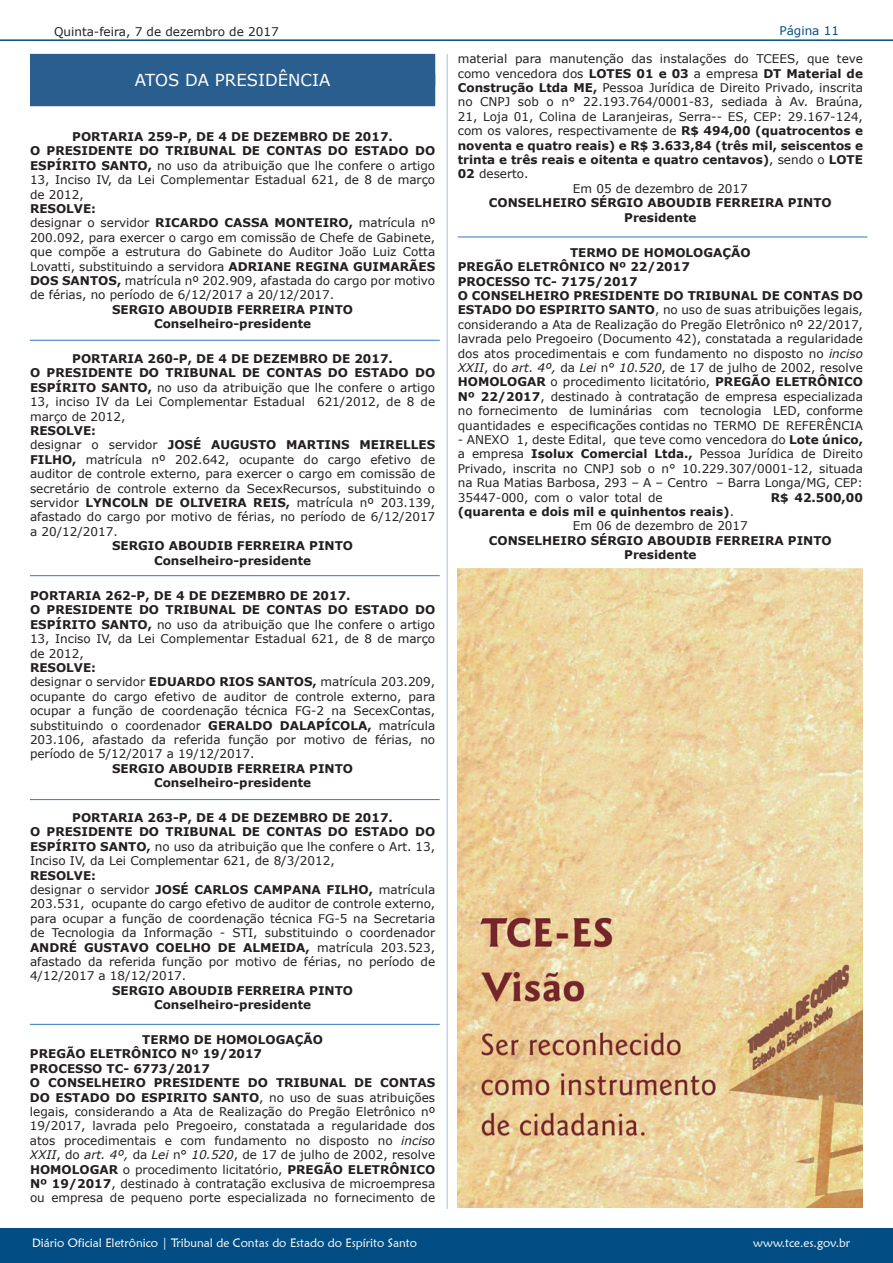
<style>
.page{position:relative;width:893px;height:1263px;background:#fff}
.page>*{position:absolute;margin:0;border:0;box-sizing:border-box;transform-origin:0 0}
.t1{font:16.5px "Verdana";color:#fff}
.t2{font:12px/14.4px "Verdana";color:#231f20}
.t3{font:700 12px/14.4px "Verdana";color:#231f20;text-align:center}
.t4{font:12px "Maiandra GD";color:#fff}
.t5{font:12px "Verdana";color:#024e84}
.s1{color:#2a5e8e}
.s2{font-weight:700}
.s3{font-weight:400}
.s4{font-style:italic}
</style>
<div class="page">
<div style="left:0;top:1229px;width:893px;height:34px;background:#024e84"></div>
<hr style="left:0;top:39px;width:893px;height:2px;background:#024e84">
<hr style="left:446px;top:54px;width:2px;height:1155px;background:#c3d2e8">
<div style="left:30px;top:54px;width:405px;height:32px;background:#2a5e8e"></div>
<div style="left:30px;top:74px;width:405px;height:32px;background:#2a5e8e"></div>
<hr style="left:30px;top:340px;width:410px;height:1px;background:#4786c4">
<hr style="left:30px;top:575px;width:410px;height:1px;background:#4786c4">
<hr style="left:30px;top:799px;width:410px;height:1px;background:#4786c4">
<hr style="left:30px;top:1024px;width:410px;height:1px;background:#4786c4">
<hr style="left:458px;top:236px;width:409px;height:2px;background:#4786c4">
<img style="left:458px;top:568px;width:405px;height:640px">
<p class="t2" style="left:54px;top:24px;width:226px">Quinta-feira, 7 de dezembro de 2017</p>
<h1 class="t1" style="left:127px;top:69px;width:212px"><span class="s1">[</span>ATOS DA PRESIDÊNCIA<span class="s1">]</span></h1>
<p class="t2" style="left:30px;top:129px;width:407px;text-indent:42px"><span class="s2">PORTARIA 259-P, DE 4 DE DEZEMBRO DE 2017.<br>O PRESIDENTE DO TRIBUNAL DE CONTAS DO ESTADO DO ESPÍRITO SANTO,</span> no uso da atribuição que lhe confere o artigo 13, Inciso IV, da Lei Complementar Estadual 621, de 8 de março de 2012,</p>
<p class="t2" style="left:30px;top:201px;width:407px"><span class="s2">RESOLVE:<br></span>designar o servidor <span class="s2">RICARDO CASSA MONTEIRO,</span> matrícula nº 200.092, para exercer o cargo em comissão de Chefe de Gabinete, que compõe a estrutura do Gabinete do Auditor João Luiz Cotta Lovatti, substituindo a servidora <span class="s2">ADRIANE REGINA GUIMARÃES DOS SANTOS,</span> matrícula nº 202.909, afastada do cargo por motivo de férias, no período de 6/12/2017 a 20/12/2017.</p>
<p class="t3" style="left:112px;top:302px;width:243px">SERGIO ABOUDIB FERREIRA PINTO<br>Conselheiro-presidente</p>
<p class="t2" style="left:30px;top:351px;width:407px;text-indent:42px"><span class="s2">PORTARIA 260-P, DE 4 DE DEZEMBRO DE 2017.<br>O PRESIDENTE DO TRIBUNAL DE CONTAS DO ESTADO DO ESPÍRITO SANTO,</span> no uso da atribuição que lhe confere o artigo 13, inciso IV da Lei Complementar Estadual 621/2012, de 8 de março de 2012,</p>
<p class="t2" style="left:30px;top:423px;width:407px"><span class="s2">RESOLVE:<br></span>designar o servidor <span class="s2">JOSÉ AUGUSTO MARTINS MEIRELLES FILHO,</span> matrícula nº 202.642, ocupante do cargo efetivo de auditor de controle externo, para exercer o cargo em comissão de secretário de controle externo da SecexRecursos, substituindo o servidor <span class="s2">LYNCOLN DE OLIVEIRA REIS,</span> matrícula nº 203.139, afastado do cargo por motivo de férias, no período de 6/12/2017 a 20/12/2017.</p>
<p class="t3" style="left:112px;top:538px;width:243px">SERGIO ABOUDIB FERREIRA PINTO<br>Conselheiro-presidente</p>
<p class="t2" style="left:30px;top:588px;width:407px"><span class="s2">PORTARIA 262-P, DE 4 DE DEZEMBRO DE 2017.<br>O PRESIDENTE DO TRIBUNAL DE CONTAS DO ESTADO DO ESPÍRITO SANTO,</span> no uso da atribuição que lhe confere o artigo 13, Inciso IV, da Lei Complementar Estadual 621, de 8 de março de 2012,</p>
<p class="t2" style="left:30px;top:660px;width:407px"><span class="s2">RESOLVE:<br></span>designar o servidor <span class="s2">EDUARDO RIOS SANTOS,</span> matrícula 203.209, ocupante do cargo efetivo de auditor de controle externo, para ocupar a função de coordenação técnica FG-2 na SecexContas, substituindo o coordenador <span class="s2">GERALDO DALAPÍCOLA,</span> matrícula 203.106, afastado da referida função por motivo de férias, no período de 5/12/2017 a 19/12/2017.</p>
<p class="t3" style="left:112px;top:761px;width:243px">SERGIO ABOUDIB FERREIRA PINTO<br>Conselheiro-presidente</p>
<p class="t3" style="left:30px;top:810px;width:407px;text-align:left;text-indent:42px">PORTARIA 263-P, DE 4 DE DEZEMBRO DE 2017.<br>O PRESIDENTE DO TRIBUNAL DE CONTAS DO ESTADO DO ESPÍRITO SANTO, <span class="s3">no uso da atribuição que lhe confere o Art. 13, Inciso IV, da Lei Complementar 621, de 8/3/2012,</span></p>
<p class="t2" style="left:30px;top:868px;width:407px"><span class="s2">RESOLVE:<br></span>designar o servidor <span class="s2">JOSÉ CARLOS CAMPANA FILHO,</span> matrícula 203.531, ocupante do cargo efetivo de auditor de controle externo, para ocupar a função de coordenação técnica FG-5 na Secretaria de Tecnologia da Informação - STI, substituindo o coordenador <span class="s2">ANDRÉ GUSTAVO COELHO DE ALMEIDA,</span> matrícula 203.523, afastado da referida função por motivo de férias, no período de 4/12/2017 a 18/12/2017.</p>
<p class="t3" style="left:112px;top:983px;width:243px">SERGIO ABOUDIB FERREIRA PINTO<br>Conselheiro-presidente</p>
<p class="t2" style="left:30px;top:1032px;width:407px;text-indent:112px"><span class="s2">TERMO DE HOMOLOGAÇÃO<br>PREGÃO ELETRÔNICO Nº 19/2017<br>PROCESSO TC- 6773/2017<br>O CONSELHEIRO PRESIDENTE DO TRIBUNAL DE CONTAS DO ESTADO DO ESPIRITO SANTO</span>, no uso de suas atribuições legais, considerando a Ata de Realização do Pregão Eletrônico nº 19/2017, lavrada pelo Pregoeiro, constatada a regularidade dos atos procedimentais e com fundamento no disposto no <span class="s4">inciso XXII</span>, do <span class="s4">art. 4º,</span> da <span class="s4">Lei</span> n° <span class="s4">10.520</span>, de 17 de julho de 2002, resolve <span class="s2">HOMOLOGAR</span> o procedimento licitatório, <span class="s2">PREGÃO ELETRÔNICO Nº 19/2017</span>, destinado à contratação exclusiva de microempresa ou empresa de pequeno porte especializada no fornecimento de</p>
<p class="t5" style="left:779px;top:22px;width:61px">Página 11</p>
<p class="t2" style="left:458px;top:51px;width:407px">material para manutenção das instalações do TCEES, que teve</p>
<p class="t2" style="left:458px;top:66px;width:407px">como vencedora dos <span class="s2">LOTES 01 e 03</span> a empresa <span class="s2">DT Material de</span></p>
<p class="t2" style="left:458px;top:80px;width:407px"><span class="s2">Construção Ltda ME,</span> Pessoa Jurídica de Direito Privado, inscrita</p>
<p class="t2" style="left:458px;top:95px;width:407px">no CNPJ sob o n° 22.193.764/0001-83, sediada à Av. Braúna,</p>
<p class="t2" style="left:458px;top:109px;width:407px">21, Loja 01, Colina de Laranjeiras, Serra-- ES, CEP: 29.167-124,</p>
<p class="t2" style="left:458px;top:123px;width:407px">com os valores, respectivamente de <span class="s2">R$ 494,00 (quatrocentos e</span></p>
<p class="t3" style="left:458px;top:138px;width:407px">noventa e quatro reais) e R$ 3.633,84 (três mil, seiscentos e</p>
<p class="t3" style="left:458px;top:152px;width:407px">trinta e três reais e oitenta e quatro centavos)<span class="s3">, sendo o</span> LOTE</p>
<p class="t2" style="left:458px;top:167px;width:72px"><span class="s2">02</span> deserto.</p>
<p class="t2" style="left:573px;top:181px;width:176px">Em 05 de dezembro de 2017</p>
<p class="t3" style="left:489px;top:195px;width:344px">CONSELHEIRO SÉRGIO ABOUDIB FERREIRA PINTO<br>Presidente</p>
<p class="t2" style="left:458px;top:245px;width:407px;text-indent:112px"><span class="s2">TERMO DE HOMOLOGAÇÃO<br>PREGÃO ELETRÔNICO Nº 22/2017<br>PROCESSO TC- 7175/2017<br>O CONSELHEIRO PRESIDENTE DO TRIBUNAL DE CONTAS DO ESTADO DO ESPIRITO SANTO</span>, no uso de suas atribuições legais, considerando a Ata de Realização do Pregão Eletrônico nº 22/2017, lavrada pelo Pregoeiro (Documento 42), constatada a regularidade dos atos procedimentais e com fundamento no disposto no <span class="s4">inciso XXII</span>, do <span class="s4">art. 4º,</span> da <span class="s4">Lei</span> n° <span class="s4">10.520</span>, de 17 de julho de 2002, resolve <span class="s2">HOMOLOGAR</span> o procedimento licitatório, <span class="s2">PREGÃO ELETRÔNICO Nº 22/2017</span>, destinado à contratação de empresa especializada no fornecimento de luminárias com tecnologia LED, conforme quantidades e especificações contidas no TERMO DE REFERÊNCIA</p>
<p class="t2" style="left:458px;top:432px;width:407px;text-align:justify">- ANEXO 1, deste Edital, que teve como vencedora do <span class="s2">Lote único, </span>a empresa <span class="s2">Isolux Comercial Ltda.,</span> Pessoa Jurídica de Direito Privado, inscrita no CNPJ sob o n° 10.229.307/0001-12, situada na Rua Matias Barbosa, 293 – A – Centro – Barra Longa/MG, CEP:<br>35447-000, com o valor total de</p>
<p class="t3" style="left:771px;top:490px;width:94px">R$ 42.500,00</p>
<p class="t3" style="left:573px;top:504px;width:176px;text-align:left;text-indent:-115px">(quarenta e dois mil e quinhentos reais)<span class="s3">.<br>Em 06 de dezembro de 2017</span></p>
<p class="t3" style="left:489px;top:533px;width:344px">CONSELHEIRO SÉRGIO ABOUDIB FERREIRA PINTO<br>Presidente</p>
<p class="t4" style="left:32px;top:1235px;width:386px">Diário Oficial Eletrônico | Tribunal de Contas do Estado do Espírito Santo</p>
<p class="t4" style="left:753px;top:1235px;width:98px">www.tce.es.gov.br</p>
</div>
